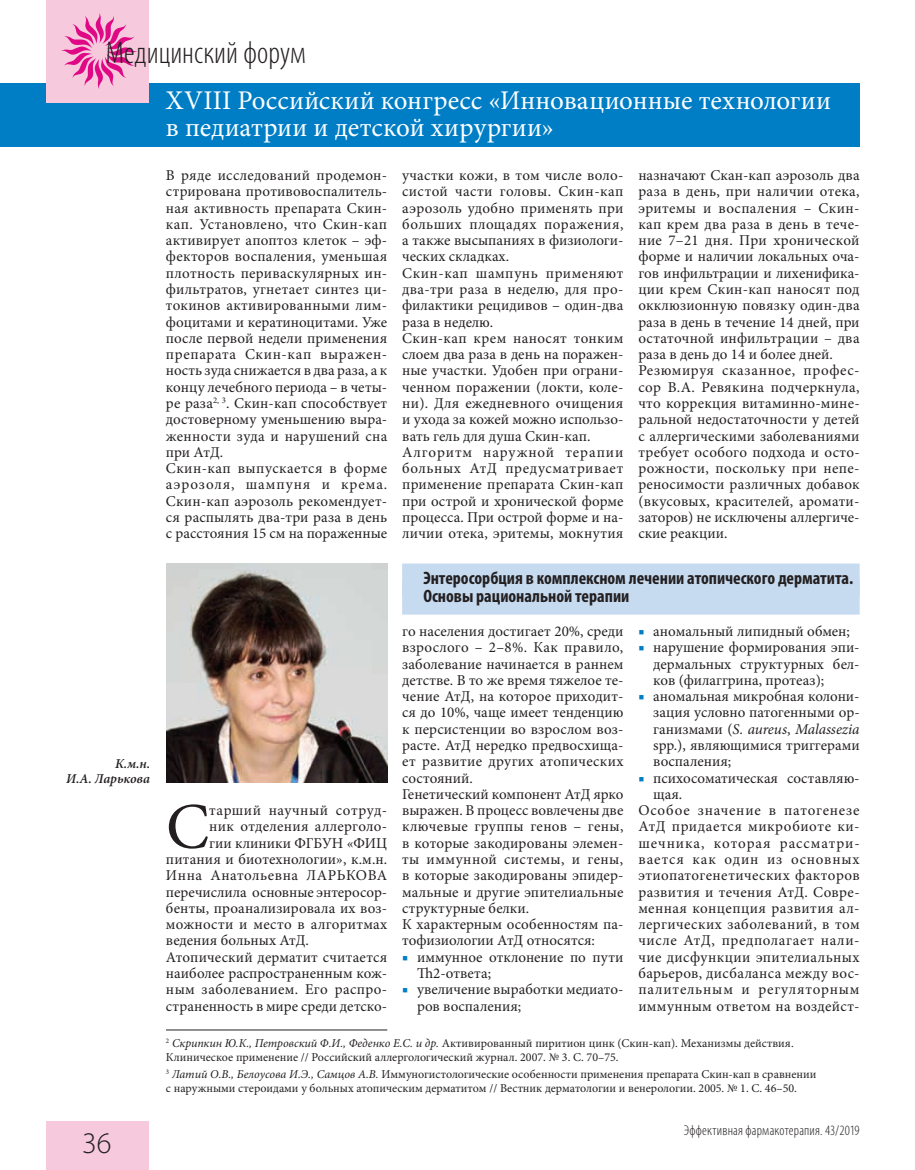
<style>
.page{position:relative;width:915px;height:1170px;background:#fff}
.page>*{position:absolute;margin:0;border:0;box-sizing:border-box;transform-origin:0 0}
.t1{font:65.1px "Minion Pro";color:#231f20}
.t2{font:300 condensed 31.5px "Myriad Pro";color:#231f20}
.t3{font:300 30px "Myriad Pro";color:#231f20}
.t4{font:27px/27px "Minion Pro";letter-spacing:.005em;color:#fff}
.t5{font:700 condensed 18px/18px "Myriad Pro";color:#231f20}
.t6{font:15px/16.4px "Minion Pro";letter-spacing:.015em;color:#231f20}
.t7{font:15px "Minion Pro";letter-spacing:.04em;color:#231f20}
.t8{font:15px "Minion Pro";letter-spacing:.055em;color:#231f20}
.t9{font:15px "Minion Pro";letter-spacing:.05em;color:#231f20}
.t10{font:15px "Minion Pro";letter-spacing:.06em;color:#231f20}
.t11{font:15px "Minion Pro";letter-spacing:.035em;color:#231f20}
.t12{font:300 condensed 14.25px "Myriad Pro";letter-spacing:.015em;color:#231f20}
.t13{font:italic 600 13.5px/15px "Minion Pro";letter-spacing:-.005em;color:#231f20;text-align:right}
.t14{font:12px/13.5px "Minion Pro";color:#231f20}
.s1{color:#007ec5}
.s2{font-style:italic}
</style>
<div class="page">
<div style="left:0;top:83px;width:859px;height:64px;background:#007ec5"></div>
<div style="left:47px;top:1121px;width:102px;height:48px;background:#f6cadc"></div>
<div style="left:47px;top:0;width:102px;height:102px;background:#f6cadc"></div>
<svg style="left:61px;top:13px;width:76px;height:76px"></svg>
<hr style="left:166px;top:1029px;width:221px;height:1px;background:#231f20">
<div style="left:402px;top:563px;width:457px;height:33px;background:#c6daf0"></div>
<div style="left:402px;top:581px;width:457px;height:33px;background:#c6daf0"></div>
<img style="left:166px;top:563px;width:221px;height:219px">
<h2 class="t2" style="left:106px;top:34px;width:201px">Медицинский форум</h2>
<h3 class="t4" style="left:166px;top:87px;width:666px">XVIII Российский конгресс «Инновационные технологии в педиатрии и детской хирургии»</h3>
<p class="t6" style="left:166px;top:167px;width:223px">В ряде исследований продемон&shy;стрирована противовоспалитель&shy;ная активность препарата Скин&shy;кап. Установлено, что Скин-кап активирует апоптоз клеток – эф&shy;фекторов воспаления, уменьшая плотность периваскулярных ин&shy;фильтратов, угнетает синтез ци&shy;токинов активированными лим&shy;фоцитами и кератиноцитами. Уже после первой недели применения препарата Скин-кап выражен&shy;ность зуда снижается в два раза, а к концу лечебного периода – в четы&shy;ре раза<sup>2,</sup> <sup>3</sup>. Скин-кап способствует достоверному уменьшению выра&shy;женности зуда и нарушений сна при АтД.<br>Скин-кап выпускается в форме аэрозоля, шампуня и крема.<br>Скин-кап аэрозоль рекомендует&shy;ся распылять два-три раза в день с расстояния 15 см на пораженные</p>
<p class="t6" style="left:402px;top:167px;width:223px">участки кожи, в том числе воло&shy;систой части головы. Скин-кап аэрозоль удобно применять при больших площадях поражения, а также высыпаниях в физиологи&shy;ческих складках.<br>Скин-кап шампунь применяют два-три раза в неделю, для про&shy;филактики рецидивов – один-два раза в неделю.<br>Скин-кап крем наносят тонким слоем два раза в день на поражен&shy;ные участки. Удобен при ограни&shy;ченном поражении (локти, коле&shy;ни). Для ежедневного очищения и ухода за кожей можно использо&shy;вать гель для душа Скин-кап.<br>Алгоритм наружной терапии больных АтД предусматривает применение препарата Скин-кап при острой и хронической форме процесса. При острой форме и на&shy;личии отека, эритемы, мокнутия</p>
<p class="t6" style="left:638px;top:167px;width:223px">назначают Скан-кап аэрозоль два раза в день, при наличии отека, эритемы и воспаления – Скин&shy;кап крем два раза в день в тече&shy;ние 7–21 дня. При хронической форме и наличии локальных оча&shy;гов инфильтрации и лихенифика&shy;ции крем Скин-кап наносят под окклюзионную повязку один-два раза в день в течение 14 дней, при остаточной инфильтрации – два раза в день до 14 и более дней.<br>Резюмируя сказанное, профес&shy;сор В.А. Ревякина подчеркнула, что коррекция витаминно-мине&shy;ральной недостаточности у детей с аллергическими заболеваниями требует особого подхода и осто&shy;рожности, поскольку при непе&shy;реносимости различных добавок (вкусовых, красителей, аромати&shy;заторов) не исключены аллергиче&shy;ские реакции.</p>
<p class="t13" style="left:66px;top:755px;width:86px">К.м.н.<br>И.А. Ларькова</p>
<h3 class="t3" style="left:82px;top:1125px;width:31px">36</h3>
<h1 class="t1" style="left:166px;top:783px;width:45px">С</h1>
<p class="t11" style="left:209px;top:800px;width:179px">тарший научный сотруд-</p>
<p class="t6" style="left:209px;top:818px;width:179px">ник отделения аллерголо-</p>
<p class="t6" style="left:209px;top:834px;width:179px">гии клиники ФГБУН «ФИЦ</p>
<p class="t6" style="left:166px;top:851px;width:223px">питания и биотехнологии», к.м.н.</p>
<p class="t7" style="left:166px;top:865px;width:223px">Инна Анатольевна ЛАРЬКОВА</p>
<p class="t6" style="left:166px;top:883px;width:223px">перечислила основные энтеросор-</p>
<p class="t6" style="left:166px;top:899px;width:223px">бенты, проанализировала их воз-</p>
<p class="t6" style="left:166px;top:916px;width:223px">можности и место в алгоритмах</p>
<p class="t6" style="left:166px;top:932px;width:144px">ведения больных АтД.</p>
<p class="t6" style="left:166px;top:948px;width:223px">Атопический дерматит считается</p>
<p class="t6" style="left:166px;top:964px;width:223px">наиболее распространенным кож-</p>
<p class="t6" style="left:166px;top:981px;width:223px">ным заболеванием. Его распро-</p>
<p class="t6" style="left:166px;top:997px;width:223px">страненность в мире среди детско-</p>
<p class="t5" style="left:423px;top:568px;width:431px">Энтеросорбция в комплексном лечении атопического дерматита.<br>Основы рациональной терапии</p>
<p class="t6" style="left:402px;top:623px;width:223px">го населения достигает 20%, среди взрослого – 2–8%. Как правило, заболевание начинается в раннем детстве. В то же время тяжелое те&shy;чение АтД, на которое приходит&shy;ся до 10%, чаще имеет тенденцию к персистенции во взрослом воз&shy;расте. АтД нередко предвосхища&shy;ет развитие других атопических состояний.<br>Генетический компонент АтД ярко выражен. В процесс вовлечены две ключевые группы генов – гены, в которые закодированы элемен&shy;ты иммунной системы, и гены, в которые закодированы эпидер&shy;мальные и другие эпителиальные структурные белки.<br>К характерным особенностям па&shy;тофизиологии АтД относятся:</p>
<p class="t6" style="left:433px;top:948px;width:192px;text-indent:-31px"><span class="s1">■</span> иммунное отклонение по пути<br>2-ответа;</p>
<p class="t6" style="left:417px;top:981px;width:208px;text-indent:-15px"><span class="s1">■</span> увеличение выработки медиато&shy;ров воспаления;</p>
<p class="t6" style="left:638px;top:623px;width:213px"><span class="s1">■</span> аномальный липидный обмен;</p>
<p class="t6" style="left:653px;top:639px;width:208px;text-align:justify;text-indent:-15px"><span class="s1">■</span> нарушение формирования эпи&shy;дермальных структурных бел&shy;ков (филаггрина, протеаз);</p>
<p class="t6" style="left:653px;top:688px;width:208px;text-align:justify;text-indent:-15px"><span class="s1">■</span> аномальная микробная колони&shy;зация условно патогенными ор&shy;ганизмами (<span class="s2">S. aureus</span>, <span class="s2">Malassezia </span>spp.), являющимися триггерами воспаления;</p>
<p class="t6" style="left:638px;top:769px;width:223px"><span class="s1">■</span> психосоматическая составляю-</p>
<p class="t6" style="left:653px;top:785px;width:31px">щая.</p>
<p class="t9" style="left:638px;top:800px;width:223px">Особое значение в патогенезе</p>
<p class="t7" style="left:638px;top:816px;width:223px">АтД придается микробиоте ки-</p>
<p class="t10" style="left:638px;top:832px;width:223px">шечника, которая рассматри-</p>
<p class="t8" style="left:638px;top:849px;width:223px">вается как один из основных</p>
<p class="t6" style="left:638px;top:867px;width:223px">этиопатогенетических факторов</p>
<p class="t6" style="left:638px;top:883px;width:223px">развития и течения АтД. Совре-</p>
<p class="t6" style="left:638px;top:899px;width:223px">менная концепция развития ал-</p>
<p class="t6" style="left:638px;top:916px;width:223px">лергических заболеваний, в том</p>
<p class="t7" style="left:638px;top:930px;width:223px">числе АтД, предполагает нали-</p>
<p class="t6" style="left:638px;top:948px;width:223px">чие дисфункции эпителиальных</p>
<p class="t6" style="left:638px;top:964px;width:223px">барь еров, дисбаланса между вос-</p>
<p class="t8" style="left:638px;top:979px;width:223px">палительным и регуляторным</p>
<p class="t6" style="left:638px;top:997px;width:223px">иммунным ответом на воздейст-</p>
<p class="t14" style="left:166px;top:1036px;width:629px"><sup>2</sup> <span class="s2">Скрипкин Ю.К., Петровский Ф.И., Феденко Е.С. и др.</span> Активированный пиритион цинк (Скин-кап). Механизмы действия.<br>Клиническое применение // Российский аллергологический журнал. 2007. № 3. С. 70–75.</p>
<p class="t14" style="left:166px;top:1067px;width:651px"><sup>3</sup> <span class="s2">Латий О.В., Белоусова И.Э., Самцов А.В.</span> Иммуногистологические особенности применения препарата Скин-кап в сравнении с наружными стероидами у больных атопическим дерматитом // Вестник дерматологии и венерологии. 2005. № 1. С. 46–50.</p>
<p class="t12" style="left:683px;top:1121px;width:177px">Эффективная фармакотерапия. 43/2019</p>
</div>
